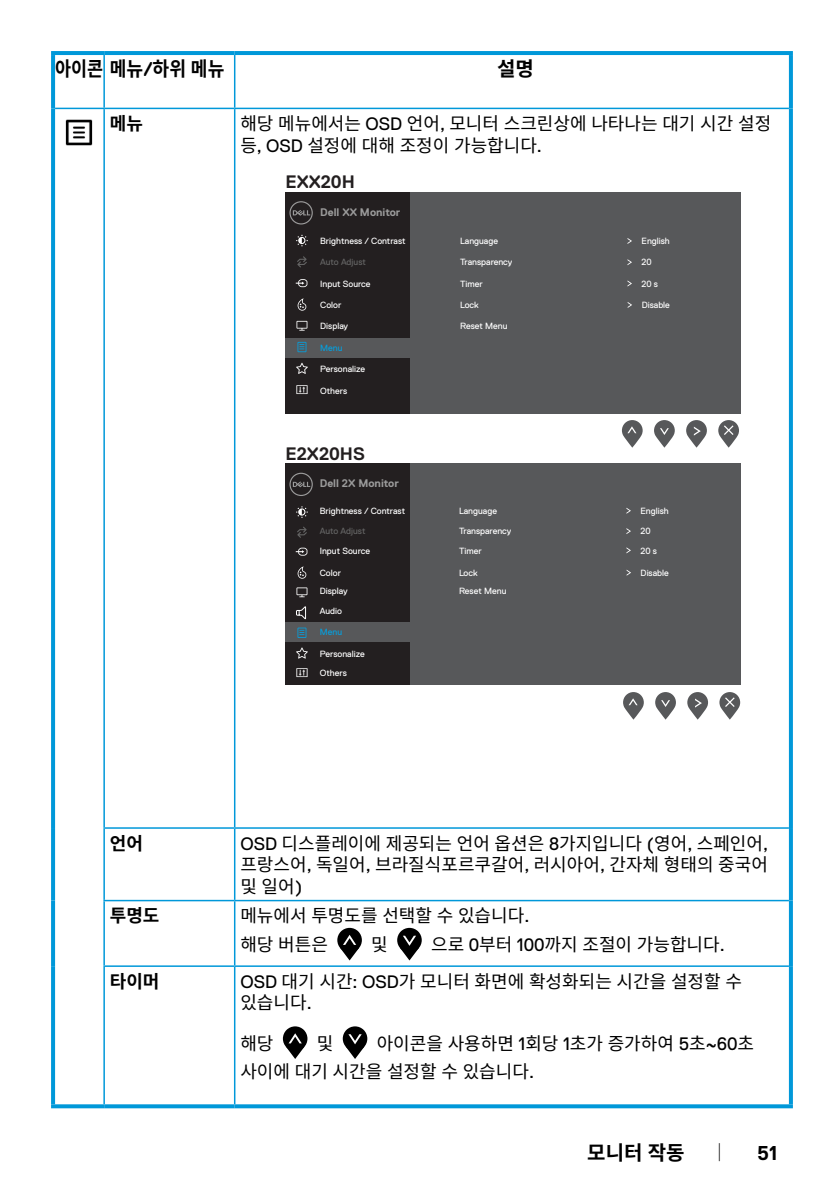
<style>
.page{position:relative;width:840px;height:1191px;background:#fff}
.page>*{position:absolute;margin:0;border:0;box-sizing:border-box;transform-origin:0 0}
.t1{font:700 20px "Noto Sans CJ Ksc";color:#000;scale:.87 1}
.t2{font:700 20px "Noto Sans CJ Ksc";color:#000}
.t3{font:700 20px "Dell Replica";color:#000}
.t4{font:18px/21.6px "Noto Sans CJ Ksc";color:#000}
.t5{font:700 18px "Dell Replica";color:#231f20}
.t6{font:700 18px "Noto Sans CJ Ksc";color:#000}
.t7{font:700 11px "Dell Replica";color:#9b9b9b}
.t8{font:9px/19.2px "Dell Replica";color:#fff}
.t9{font:9px "Dell Replica";color:#646464}
.t10{font:9px "Dell Replica";color:#069edb}
.s1{font-family:"Dell Replica"}
</style>
<div class="page">
<hr style="left:51px;top:51px;width:53px;height:4px;background:#0098d9">
<svg style="left:51px;top:55px;width:4px;height:53px"></svg>
<hr style="left:104px;top:51px;width:130px;height:4px;background:#0098d9">
<hr style="left:234px;top:51px;width:558px;height:4px;background:#0098d9">
<svg style="left:788px;top:55px;width:4px;height:53px"></svg>
<svg style="left:51px;top:108px;width:4px;height:720px;background:#0499d9"></svg>
<svg style="left:788px;top:108px;width:4px;height:720px;background:#3aafe1"></svg>
<svg style="left:51px;top:828px;width:4px;height:72px"></svg>
<svg style="left:788px;top:828px;width:4px;height:72px"></svg>
<svg style="left:51px;top:900px;width:4px;height:66px"></svg>
<svg style="left:788px;top:900px;width:4px;height:66px"></svg>
<svg style="left:51px;top:966px;width:4px;height:138px"></svg>
<hr style="left:103px;top:55px;width:2px;height:53px;background:#0098d9">
<hr style="left:234px;top:55px;width:1px;height:53px;background:#0098d9">
<hr style="left:55px;top:108px;width:49px;height:1px;background:#0098d9">
<hr style="left:104px;top:108px;width:130px;height:1px;background:#0098d9">
<hr style="left:103px;top:109px;width:2px;height:718px;background:#0098d9">
<hr style="left:234px;top:108px;width:554px;height:1px;background:#0098d9">
<hr style="left:234px;top:109px;width:1px;height:718px;background:#0098d9">
<hr style="left:103px;top:828px;width:2px;height:72px;background:#0098d9">
<hr style="left:234px;top:828px;width:1px;height:72px;background:#0098d9">
<hr style="left:103px;top:901px;width:2px;height:64px;background:#0098d9">
<hr style="left:234px;top:901px;width:1px;height:64px;background:#0098d9">
<hr style="left:103px;top:827px;width:131px;height:1px;background:#0098d9">
<hr style="left:234px;top:827px;width:554px;height:1px;background:#0098d9">
<hr style="left:103px;top:900px;width:131px;height:1px;background:#0098d9">
<hr style="left:234px;top:900px;width:554px;height:1px;background:#0098d9">
<hr style="left:103px;top:965px;width:131px;height:2px;background:#0098d9">
<hr style="left:103px;top:967px;width:2px;height:137px;background:#0098d9">
<hr style="left:234px;top:965px;width:554px;height:2px;background:#0098d9">
<hr style="left:234px;top:967px;width:1px;height:137px;background:#0098d9">
<svg style="left:788px;top:966px;width:4px;height:138px"></svg>
<svg style="left:51px;top:1104px;width:53px;height:4px"></svg>
<svg style="left:104px;top:1104px;width:130px;height:4px"></svg>
<svg style="left:234px;top:1104px;width:558px;height:4px;background:#14a0dc"></svg>
<img style="left:65px;top:119px;width:28px;height:27px">
<svg style="left:337px;top:928px;width:24px;height:32px"></svg>
<svg style="left:397px;top:928px;width:24px;height:32px"></svg>
<svg style="left:283px;top:1026px;width:24px;height:33px"></svg>
<svg style="left:342px;top:1026px;width:25px;height:33px"></svg>
<svg style="left:686px;top:420px;width:20px;height:28px"></svg>
<svg style="left:718px;top:420px;width:20px;height:28px"></svg>
<svg style="left:654px;top:420px;width:20px;height:28px"></svg>
<svg style="left:621px;top:420px;width:21px;height:28px"></svg>
<div style="left:285px;top:192px;width:455px;height:221px;background:#57585a"></div>
<div style="left:285px;top:192px;width:125px;height:221px;background:#231f20"></div>
<div style="left:285px;top:338px;width:125px;height:20px;background:#57585a"></div>
<svg style="left:289px;top:201px;width:23px;height:23px"></svg>
<svg style="left:296px;top:235px;width:11px;height:11px"></svg>
<svg style="left:297px;top:256px;width:10px;height:11px"></svg>
<svg style="left:297px;top:298px;width:9px;height:13px"></svg>
<svg style="left:296px;top:321px;width:11px;height:10px"></svg>
<svg style="left:297px;top:342px;width:9px;height:10px"></svg>
<svg style="left:296px;top:363px;width:11px;height:11px"></svg>
<svg style="left:296px;top:385px;width:11px;height:9px"></svg>
<svg style="left:295px;top:279px;width:12px;height:8px"></svg>
<svg style="left:627px;top:238px;width:4px;height:6px"></svg>
<svg style="left:627px;top:259px;width:4px;height:6px"></svg>
<svg style="left:627px;top:280px;width:4px;height:6px"></svg>
<svg style="left:627px;top:302px;width:4px;height:6px"></svg>
<div style="left:285px;top:464px;width:455px;height:221px;background:#57585a"></div>
<div style="left:285px;top:464px;width:125px;height:221px;background:#231f20"></div>
<div style="left:285px;top:622px;width:125px;height:20px;background:#57585a"></div>
<svg style="left:289px;top:473px;width:23px;height:23px"></svg>
<svg style="left:296px;top:506px;width:11px;height:12px"></svg>
<svg style="left:297px;top:526px;width:10px;height:12px"></svg>
<svg style="left:297px;top:566px;width:9px;height:12px"></svg>
<svg style="left:296px;top:587px;width:11px;height:10px"></svg>
<svg style="left:297px;top:627px;width:9px;height:11px"></svg>
<svg style="left:296px;top:647px;width:11px;height:11px"></svg>
<svg style="left:296px;top:668px;width:11px;height:9px"></svg>
<svg style="left:295px;top:547px;width:12px;height:8px"></svg>
<svg style="left:296px;top:606px;width:10px;height:13px"></svg>
<svg style="left:687px;top:692px;width:20px;height:27px"></svg>
<svg style="left:719px;top:692px;width:20px;height:27px"></svg>
<svg style="left:655px;top:692px;width:20px;height:27px"></svg>
<svg style="left:623px;top:692px;width:20px;height:27px"></svg>
<svg style="left:626px;top:508px;width:4px;height:6px"></svg>
<svg style="left:626px;top:528px;width:4px;height:6px"></svg>
<svg style="left:626px;top:547px;width:4px;height:6px"></svg>
<svg style="left:626px;top:569px;width:4px;height:7px"></svg>
<p class="t1" style="left:55px;top:58px;width:196px">아이콘 메뉴<span class="s1">/</span>하위 메뉴</p>
<p class="t2" style="left:497px;top:58px;width:38px">설명</p>
<p class="t6" style="left:110px;top:113px;width:35px">메뉴</p>
<p class="t4" style="left:240px;top:113px;width:532px">해당 메뉴에서는 <span class="s1">OSD</span> 언어<span class="s1">,</span> 모니터 스크린상에 나타나는 대기 시간 설정 등<span class="s1">, OSD</span> 설정에 대해 조정이 가능합니다<span class="s1">.</span></p>
<p class="t5" style="left:285px;top:172px;width:71px">EXX20H</p>
<p class="t7" style="left:320px;top:206px;width:82px">Dell XX Monitor</p>
<p class="t8" style="left:320px;top:231px;width:87px">Brightness / Contrast</p>
<p class="t9" style="left:320px;top:257px;width:47px">Auto Adjust</p>
<p class="t8" style="left:320px;top:274px;width:52px">Input Source</p>
<p class="t8" style="left:320px;top:295px;width:23px">Color</p>
<p class="t8" style="left:320px;top:316px;width:29px">Display</p>
<p class="t10" style="left:320px;top:342px;width:24px">Menu</p>
<p class="t8" style="left:320px;top:359px;width:46px">Personalize</p>
<p class="t8" style="left:320px;top:381px;width:29px">Others</p>
<p class="t5" style="left:285px;top:443px;width:81px">E2X20HS</p>
<p class="t7" style="left:319px;top:477px;width:81px">Dell 2X Monitor</p>
<p class="t8" style="left:319px;top:501px;width:87px">Brightness / Contrast</p>
<p class="t9" style="left:319px;top:526px;width:47px">Auto Adjust</p>
<p class="t8" style="left:319px;top:541px;width:52px">Input Source</p>
<p class="t8" style="left:319px;top:563px;width:29px;line-height:18.4px">Color<br>Display</p>
<p class="t10" style="left:319px;top:627px;width:24px">Menu</p>
<p class="t8" style="left:319px;top:601px;width:24px">Audio</p>
<p class="t8" style="left:319px;top:644px;width:46px">Personalize<br>Others</p>
<p class="t8" style="left:460px;top:231px;width:39px">Language</p>
<p class="t8" style="left:460px;top:253px;width:54px">Transparency</p>
<p class="t8" style="left:460px;top:274px;width:24px">Timer</p>
<p class="t8" style="left:460px;top:295px;width:20px">Lock</p>
<p class="t8" style="left:460px;top:316px;width:49px">Reset Menu</p>
<p class="t8" style="left:459px;top:501px;width:39px">Language</p>
<p class="t8" style="left:459px;top:521px;width:54px">Transparency<br>Timer</p>
<p class="t8" style="left:459px;top:563px;width:20px">Lock</p>
<p class="t8" style="left:459px;top:581px;width:49px">Reset Menu</p>
<p class="t8" style="left:641px;top:231px;width:30px">English</p>
<p class="t8" style="left:641px;top:253px;width:12px">20</p>
<p class="t8" style="left:641px;top:274px;width:18px">20 s</p>
<p class="t8" style="left:641px;top:295px;width:30px">Disable</p>
<p class="t8" style="left:640px;top:501px;width:30px">English</p>
<p class="t8" style="left:640px;top:521px;width:18px">20<br>20 s</p>
<p class="t8" style="left:640px;top:563px;width:30px">Disable</p>
<p class="t6" style="left:110px;top:832px;width:35px">언어</p>
<p class="t4" style="left:240px;top:832px;width:529px;text-align:justify"><span class="s1">OSD</span> 디스플레이에 제공되는 언어 옵션은 <span class="s1">8</span>가지입니다 <span class="s1">(</span>영어<span class="s1">,</span> 스페인어<span class="s1">, </span>프랑스어<span class="s1">,</span> 독일어<span class="s1">,</span> 브라질식포르쿠갈어<span class="s1">,</span> 러시아어<span class="s1">,</span> 간자체 형태의 중국어 및 일어<span class="s1">)</span></p>
<p class="t6" style="left:110px;top:905px;width:51px">투명도</p>
<p class="t4" style="left:240px;top:901px;width:290px;line-height:29px">메뉴에서 투명도를 선택할 수 있습니다<span class="s1">. </span>해당 버튼은</p>
<p class="t4" style="left:371px;top:934px;width:18px">및</p>
<p class="t4" style="left:431px;top:934px;width:295px">으로 <span class="s1">0</span>부터 <span class="s1">100</span>까지 조절이 가능합니다<span class="s1">.</span></p>
<p class="t6" style="left:110px;top:971px;width:51px">타이머</p>
<p class="t4" style="left:240px;top:970px;width:503px"><span class="s1">OSD</span> 대기 시간<span class="s1">: OSD</span>가 모니터 화면에 확성화되는 시간을 설정할 수 있습니다<span class="s1">.</span></p>
<p class="t4" style="left:240px;top:1032px;width:35px">해당</p>
<p class="t4" style="left:316px;top:1032px;width:18px">및</p>
<p class="t4" style="left:240px;top:1028px;width:515px;line-height:29px;text-indent:136px">아이콘을 사용하면 <span class="s1">1</span>회당 <span class="s1">1</span>초가 증가하여 <span class="s1">5</span>초<span class="s1">~60</span>초 사이에 대기 시간을 설정할 수 있습니다<span class="s1">.</span></p>
<p class="t2" style="left:587px;top:1141px;width:99px">모니터 작동</p>
<p class="t4" style="left:710px;top:1142px;width:19px">│</p>
<p class="t3" style="left:756px;top:1142px;width:22px">51</p>
</div>
